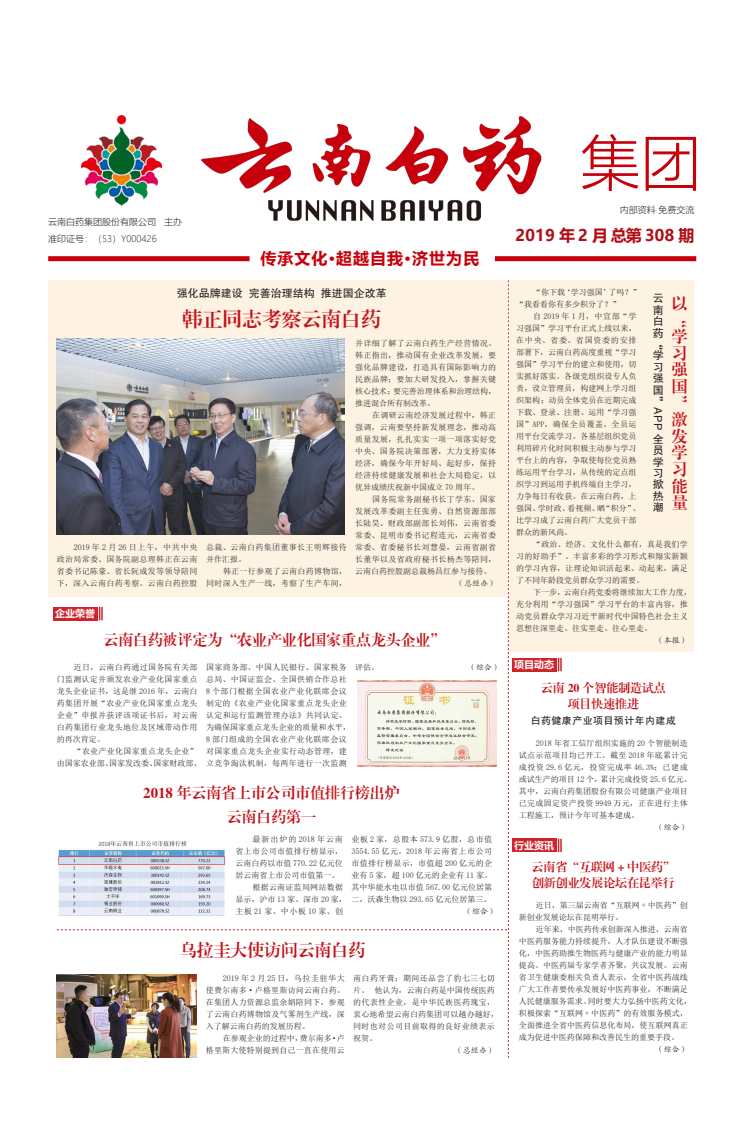
<style>
.page{position:relative;width:753px;height:1123px;background:#fff}
.page>*{position:absolute;margin:0;border:0;box-sizing:border-box;transform-origin:0 0}
.t1{font:300 60.5px "Microsoft Ya Hei";color:#c7000b}
.t2{font:20px "FZXBSJW GB1 0";color:#c4121a}
.t3{font:17px "FZXBSJW GB1 0";color:#c4121a}
.t4{font:700 16px "Microsoft Ya Hei";letter-spacing:.06em;color:#c7000b}
.t5{font:700 16px "Microsoft Ya Hei";color:#b00d15}
.t6{font:16px/16.6px "FZXBSJW GB1 0";color:#c4121a;text-align:justify}
.t7{font:15.8px "FZXBSJW GB1 0";color:#c4121a}
.t8{font:15px "FZXBSJW GB1 0";color:#c4121a}
.t9{font:12px "FZXBSJW GB1 0";color:#c4121a}
.t10{font:11px/11.4px "FZHTJW GB1 0";color:#231f20;text-align:justify}
.t11{font:10px "FZHTJW GB1 0";letter-spacing:.04em;color:#231f20}
.t12{font:700 10px "Microsoft Ya Hei";color:#fff}
.t13{font:300 9px "Microsoft Ya Hei";color:#231f20}
.段落样式1{font:8px/12px "Sim Sun";letter-spacing:.005em;color:#231f20}
.段落样式1副本{font:8px/12px "Sim Sun";letter-spacing:.015em;color:#231f20;text-align:justify}
.段落样式1-2{font:8px/12px "Sim Sun";letter-spacing:.04em;color:#231f20}
.段落样式1副本-2{font:8px/12px "Sim Sun";letter-spacing:.045em;color:#231f20}
.落款{font:8px "FZKTJW GB1 0";color:#231f20}
.段落样式1副本-3{font:8px "FZKTJW GB1 0";color:#231f20}
.段落样式1-3{font:8px "FZKTJW GB1 0";color:#231f20}
</style>
<div class="page">
<div style="left:509px;top:280px;width:184px;height:371px;background:#fef2e3"></div>
<img style="left:81px;top:116px;width:81px;height:91px">
<img style="left:201px;top:116px;width:341px;height:105px">
<div style="left:48px;top:256px;width:201px;height:5px;background:#c7000b"></div>
<div style="left:495px;top:256px;width:201px;height:5px;background:#c7000b"></div>
<div style="left:53px;top:607px;width:44px;height:13px;background:#d1232a"></div>
<div style="left:512px;top:658px;width:44px;height:13px;background:#d1232a"></div>
<svg style="left:558px;top:658px;width:3px;height:13px"></svg>
<div style="left:512px;top:838px;width:44px;height:14px;background:#d1232a"></div>
<svg style="left:558px;top:838px;width:3px;height:14px"></svg>
<svg style="left:57px;top:280px;width:452px;height:777px"></svg>
<img style="left:57px;top:338px;width:288px;height:197px">
<img style="left:358px;top:680px;width:138px;height:86px">
<img style="left:57px;top:974px;width:139px;height:83px">
<img style="left:59px;top:835px;width:168px;height:80px">
<p class="t13" style="left:48px;top:216px;width:135px">云南白药集团股份有限公司 主办</p>
<p class="t13" style="left:48px;top:232px;width:110px">准印证号：（53）Y000426</p>
<p class="t4" style="left:260px;top:247px;width:220px">传承文化·超越自我·济世为民</p>
<p class="t10" style="left:177px;top:288px;width:212px">强化品牌建设 完善治理结构 推进国企改革</p>
<p class="t2" style="left:183px;top:308px;width:200px">韩正同志考察云南白药</p>
<p class="段落样式1" style="left:57px;top:541px;width:142px;text-align:justify;text-indent:17px">2019 年 2 月 26 日上午，中共中央政治局常委、国务院副总理韩正在云南省委书记陈豪、省长阮成发等领导陪同下，深入云南白药考察。云南白药控股</p>
<p class="段落样式1-2" style="left:206px;top:541px;width:142px">总裁、云南白药集团董事长王明辉接待并作汇报。</p>
<p class="段落样式1-2" style="left:206px;top:565px;width:142px;text-align:right">韩正一行参观了云南白药博物馆，<br>同时深入生产一线，考察了生产车间，</p>
<p class="t12" style="left:55px;top:606px;width:41px">企业荣誉</p>
<p class="段落样式1" style="left:355px;top:337px;width:142px;text-align:justify">并详细了解了云南白药生产经营情况。韩正指出，推动国有企业改革发展，要强化品牌建设，打造具有国际影响力的民族品牌；要加大研发投入，掌握关键核心技术 ；要完善治理体系和治理结构，推进混合所有制改革。</p>
<p class="段落样式1" style="left:355px;top:409px;width:142px;text-align:justify;text-indent:17px">在调研云南经济发展过程中，韩正强调，云南要坚持新发展理念，推动高质量发展，扎扎实实一项一项落实好党中央、国务院决策部署，大力支持实体经济，确保今年开好局、起好步，保持经济持续健康发展和社会大局稳定，以优异成绩庆祝新中国成立 70 周年。</p>
<p class="段落样式1" style="left:355px;top:493px;width:142px;text-align:justify;text-indent:17px">国务院常务副秘书长丁学东、国家发展改革委副主任张勇、自然资源部部长陆昊、财政部副部长刘伟，云南省委常委、昆明市委书记程连元，云南省委常委、省委秘书长刘慧晏，云南省副省长董华以及省政府秘书长杨杰等陪同，云南白药控股副总裁杨昌红参与接待。</p>
<p class="落款" style="left:456px;top:579px;width:41px">（总经办）</p>
<p class="t8" style="left:103px;top:631px;width:343px">云南白药被评定为“农业产业化国家重点龙头企业”</p>
<p class="段落样式1" style="left:57px;top:661px;width:142px;text-align:justify;text-indent:17px">近日，云南白药通过国务院有关部门监测认定并颁发农业产业化国家重点龙头企业证书，这是继 2016 年，云南白药集团开展“农业产业化国家重点龙头企业”申报并获评该项证书后，对云南白药集团行业龙头地位及区域带动作用的再次肯定。</p>
<p class="段落样式1" style="left:57px;top:745px;width:146px;text-indent:17px">“农业产业化国家重点龙头企业”由国家农业部、国家发改委、国家财政部、</p>
<p class="段落样式1-2" style="left:206px;top:661px;width:146px">国家商务部、中国人民银行、国家税务总局、中国证监会、全国供销合作总社<br>8 个部门根据全国农业产业化联席会议制定的《农业产业化国家重点龙头企业认定和运行监测管理办法》共同认定。为确保国家重点龙头企业的质量和水平，<br>8 部门组成的全国农业产业化联席会议对国家重点龙头企业实行动态管理，建立竞争淘汰机制，每两年进行一次监测</p>
<p class="段落样式1" style="left:355px;top:661px;width:25px">评估。</p>
<p class="段落样式1-3" style="left:468px;top:663px;width:33px">（综合）</p>
<p class="t8" style="left:143px;top:785px;width:258px">2018 年云南省上市公司市值排行榜出炉</p>
<p class="t8" style="left:227px;top:808px;width:91px">云南白药第一</p>
<p class="段落样式1副本" style="left:235px;top:833px;width:109px;text-indent:17px">最新出炉的 2018 年云南省上市公司市值排行榜显示，云南白药以市值 770.22 亿元位居云南省上市公司市值第一。</p>
<p class="段落样式1副本" style="left:235px;top:881px;width:113px;text-align:left;text-indent:17px">根据云南证监局网站数据显示，沪市 13 家、深市 20 家，主板 21 家、中小板 10 家、创</p>
<p class="段落样式1副本" style="left:351px;top:833px;width:142px">业板 2 家，总股本 573.9 亿股，总市值3554.55 亿元。2018 年云南省上市公司市值排行榜显示，市值超 200 亿元的企业有 5 家，超 100 亿元的企业有 11 家。其中华能水电以市值 567.00 亿元位居第二，沃森生物以 293.65 亿元位居第三。</p>
<p class="段落样式1副本-3" style="left:464px;top:907px;width:33px">（综合）</p>
<p class="t3" style="left:180px;top:940px;width:187px">乌拉圭大使访问云南白药</p>
<p class="段落样式1副本" style="left:206px;top:972px;width:140px;text-indent:17px">2019 年 2 月 25 日，乌拉圭驻华大使费尔南多·卢格里斯访问云南白药。在集团人力资源总监余娟陪同下，参观了云南白药博物馆及气雾剂生产线，深入了解云南白药的发展历程。</p>
<p class="段落样式1副本" style="left:206px;top:1032px;width:140px;text-align:right">在参观企业的过程中，费尔南多·卢<br>格里斯大使特别提到自己一直在使用云</p>
<p class="段落样式1副本-2" style="left:353px;top:972px;width:147px">南白药牙膏；期间还品尝了豹七三七切片。 他认为，云南白药是中国传统医药的代表性企业，是中华民族医药瑰宝，衷心地希望云南白药集团可以越办越好，同时也对公司目前取得的良好业绩表示祝贺。</p>
<p class="落款" style="left:455px;top:1046px;width:41px">（总经办）</p>
<p class="t1" style="left:580px;top:121px;width:122px">集团</p>
<p class="t13" style="left:620px;top:203px;width:76px">内部资料 免费交流</p>
<p class="t5" style="left:515px;top:223px;width:180px">2019 年 2 月 总第 308 期</p>
<p class="段落样式1" style="left:516px;top:286px;width:126px;text-indent:17px">“你下载‘学习强国’了吗？” “我看看你有多少积分了？”</p>
<p class="段落样式1" style="left:516px;top:310px;width:126px;text-indent:17px">自 2019 年 1 月，中宣部“学习强国”学习平台正式上线以来，在中央、省委、省国资委的安排部署下，云南白药高度重视“学习强国”学习平台的建立和使用，切实抓好落实。各级党组织设专人负责，设立管理员，构建网上学习组织架构 ；动员全体党员在近期完成下载、登录、注册、运用“学习强国”APP，确保全员覆盖、全员运用平台交流学习。各基层组织党员利用碎片化时间积极主动参与学习平台上的内容，争取使每位党员熟练运用平台学习，从传统的定点组织学习到运用手机终端自主学习，力争每日有收获。在云南白药，上强国、学时政、看视频、晒“积分”、比学习成了云南白药广大党员干部群众的新风尚。</p>
<p class="段落样式1" style="left:516px;top:538px;width:173px;text-align:justify;text-indent:17px">“政治、经济、文化什么都有，真是我们学习的好助手”。丰富多彩的学习形式和翔实新颖的学习内容，让理论知识活起来、动起来，满足了不同年龄段党员群众学习的需要。</p>
<p class="段落样式1" style="left:516px;top:586px;width:177px;text-indent:17px">下一步，云南白药党委将继续加大工作力度，充分利用“学习强国”学习平台的丰富内容，推动党员群众学习习近平新时代中国特色社会主义思想往深里走、往实里走、往心里走。</p>
<p class="落款" style="left:655px;top:636px;width:33px">（本报）</p>
<p class="t9" style="left:541px;top:681px;width:126px">云南 20 个智能制造试点</p>
<p class="t9" style="left:567px;top:697px;width:73px">项目快速推进</p>
<p class="t11" style="left:530px;top:714px;width:147px">白药健康产业项目预计年内建成</p>
<p class="段落样式1" style="left:519px;top:737px;width:174px;text-indent:17px">2018 年省工信厅组织实施的 20 个智能制造试点示范项目均已开工。截至 2018 年底累计完成投资 29.6 亿元，投资完成率 46.3%；已建成或试生产的项目 12 个，累计完成投资 25.6 亿元。其中，云南白药集团股份有限公司健康产业项目已完成固定资产投资 9949 万元，正在进行主体工程施工，预计今年可基本建成。</p>
<p class="落款" style="left:655px;top:823px;width:33px">（综合）</p>
<p class="t9" style="left:531px;top:860px;width:145px">云南省“互联网 + 中医药”</p>
<p class="t9" style="left:532px;top:876px;width:144px">创新创业发展论坛在昆举行</p>
<p class="段落样式1" style="left:519px;top:899px;width:170px;text-indent:17px">近日，第三届云南省“互联网 + 中医药”创新创业发展论坛在昆明举行。</p>
<p class="段落样式1" style="left:519px;top:923px;width:174px;text-indent:17px">近年来，中医药传承创新深入推进，云南省中医药服务能力持续提升，人才队伍建设不断强化，中医药助推生物医药与健康产业的能力明显提高。中医药届专家学者齐聚，共议发展。云南省卫生健康委相关负责人表示，全省中医药战线广大工作者要传承发展好中医药事业，不断满足人民健康服务需求。同时要大力弘扬中医药文化，积极探索“互联网 + 中医药”的有效服务模式，全面推进全省中医药信息化布局，使互联网真正成为促进中医药保障和改善民生的重要手段。</p>
<p class="落款" style="left:655px;top:1045px;width:33px">（综合）</p>
<p class="t10" style="left:652px;top:293px;width:12px">云南白药</p>
<p class="t10" style="left:663px;top:339px;width:12px;rotate:90deg">“</p>
<p class="t10" style="left:652px;top:350px;width:12px">学习强国</p>
<p class="t10" style="left:663px;top:396px;width:36px;rotate:90deg">”APP</p>
<p class="t10" style="left:652px;top:433px;width:12px">全员学习掀热潮</p>
<p class="t6" style="left:671px;top:295px;width:17px">以</p>
<p class="t7" style="left:688px;top:312px;width:17px;rotate:90deg">“</p>
<p class="t6" style="left:671px;top:329px;width:17px">学习强国</p>
<p class="t7" style="left:688px;top:395px;width:17px;rotate:90deg">”</p>
<p class="t6" style="left:671px;top:412px;width:17px">激发学习能量</p>
<p class="t12" style="left:514px;top:657px;width:41px">项目动态</p>
<p class="t12" style="left:514px;top:838px;width:41px">行业资讯</p>
</div>
